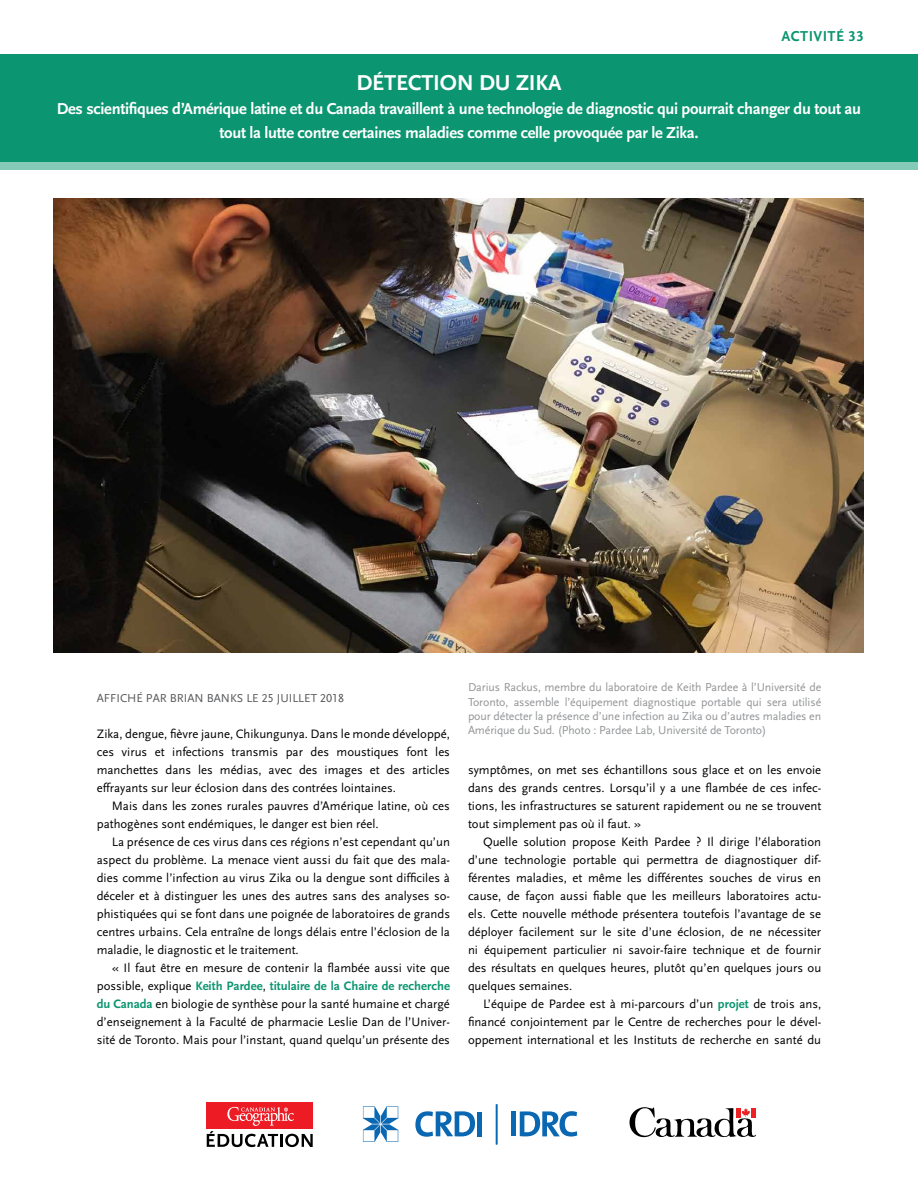
<style>
.page{position:relative;width:918px;height:1188px;background:#fff}
.page>*{position:absolute;margin:0;border:0;box-sizing:border-box;transform-origin:0 0}
.t1{font:700 22.5px "Scala Sans LF";letter-spacing:-.01em;color:#fff}
.t2{font:700 16.5px/24px "Scala Sans LF";letter-spacing:-.02em;color:#fff;text-align:center}
.t3{font:700 15px "Scala Sans LF";letter-spacing:.025em;color:#0b9570}
.t4{font:12.75px/18px "Scala Sans LF";color:#000;text-align:justify}
.t5{font:12px/14.4px "Scala Sans LF";letter-spacing:-.01em;color:#939598;text-align:justify}
.t6{font:12px "Scala Sans LF";color:#58595b}
.s1{font-weight:700;color:#0b9570}
</style>
<div class="page">
<div style="left:511px;top:1111px;width:5px;height:25px;background:#0a67b2"></div>
<svg style="left:520px;top:1111px;width:57px;height:26px"></svg>
<svg style="left:415px;top:1111px;width:60px;height:26px"></svg>
<div style="left:477px;top:1112px;width:5px;height:25px;background:#0a67b2"></div>
<svg style="left:363px;top:1106px;width:35px;height:36px"></svg>
<hr style="left:496px;top:1104px;width:2px;height:40px;background:#0a67b2">
<div style="left:206px;top:1102px;width:107px;height:27px;background:#ed1c24"></div>
<svg style="left:207px;top:1107px;width:106px;height:40px"></svg>
<svg style="left:629px;top:1107px;width:127px;height:31px"></svg>
<div style="left:0;top:121px;width:918px;height:49px;background:#85cab7"></div>
<div style="left:0;top:54px;width:918px;height:108px;background:#0b9570"></div>
<img style="left:54px;top:199px;width:810px;height:454px">
<p class="t3" style="left:782px;top:28px;width:84px">ACTIVITÉ 33</p>
<h1 class="t1" style="left:357px;top:70px;width:206px">DÉTECTION DU ZIKA</h1>
<p class="t2" style="left:57px;top:97px;width:806px">Des scientifiques d’Amérique latine et du Canada travaillent à une technologie de diagnostic qui pourrait changer du tout au tout la lutte contre certaines maladies comme celle provoquée par le Zika.</p>
<p class="t6" style="left:97px;top:692px;width:249px">AFFICHÉ PAR BRIAN BANKS LE 25 JUILLET 2018</p>
<p class="t4" style="left:97px;top:725px;width:355px">Zika, dengue, fièvre jaune, Chikungunya. Dans le monde développé, ces virus et infections transmis par des moustiques font les manchettes dans les médias, avec des images et des articles effrayants sur leur éclosion dans des contrées lointaines.</p>
<p class="t4" style="left:97px;top:797px;width:355px;text-indent:15px">Mais dans les zones rurales pauvres d’Amérique latine, où ces pathogènes sont endémiques, le danger est bien réel.</p>
<p class="t4" style="left:97px;top:833px;width:355px;text-indent:15px">La présence de ces virus dans ces régions n’est cependant qu’un aspect du problème. La menace vient aussi du fait que des mala&shy;dies comme l’infection au virus Zika ou la dengue sont difficiles à déceler et à distinguer les unes des autres sans des analyses so&shy;phistiquées qui se font dans une poignée de laboratoires de grands centres urbains. Cela entraîne de longs délais entre l’éclosion de la maladie, le diagnostic et le traitement.</p>
<p class="t4" style="left:97px;top:959px;width:355px;text-indent:15px">« Il faut être en mesure de contenir la flambée aussi vite que possible, explique <span class="s1">Keith Pardee</span>, <span class="s1">titulaire de la Chaire de recherche du Canada</span> en biologie de synthèse pour la santé humaine et chargé d’enseignement à la Faculté de pharmacie Leslie Dan de l’Univer&shy;sité de Toronto. Mais pour l’instant, quand quelqu’un présente des</p>
<p class="t5" style="left:468px;top:680px;width:355px">Darius Rackus, membre du laboratoire de Keith Pardee à l’Université de Toronto, assemble l’équipement diagnostique portable qui sera utilisé pour détecter la présence d’une infection au Zika ou d’autres maladies en Amérique du Sud. (Photo : Pardee Lab, Université de Toronto)</p>
<p class="t4" style="left:468px;top:761px;width:355px">symptômes, on met ses échantillons sous glace et on les envoie dans des grands centres. Lorsqu’il y a une flambée de ces infec&shy;tions, les infrastructures se saturent rapidement ou ne se trouvent tout simplement pas où il faut. »</p>
<p class="t4" style="left:468px;top:833px;width:355px;text-indent:15px">Quelle solution propose Keith Pardee ? Il dirige l’élaboration d’une technologie portable qui permettra de diagnostiquer dif&shy;férentes maladies, et même les différentes souches de virus en cause, de façon aussi fiable que les meilleurs laboratoires actu&shy;els. Cette nouvelle méthode présentera toutefois l’avantage de se déployer facilement sur le site d’une éclosion, de ne nécessiter ni équipement particulier ni savoir-faire technique et de fournir des résultats en quelques heures, plutôt qu’en quelques jours ou quelques semaines.</p>
<p class="t4" style="left:468px;top:995px;width:355px;text-indent:15px">L’équipe de Pardee est à mi-parcours d’un <span class="s1">projet</span> de trois ans, financé conjointement par le Centre de recherches pour le dével&shy;oppement international et les Instituts de recherche en santé du</p>
</div>
